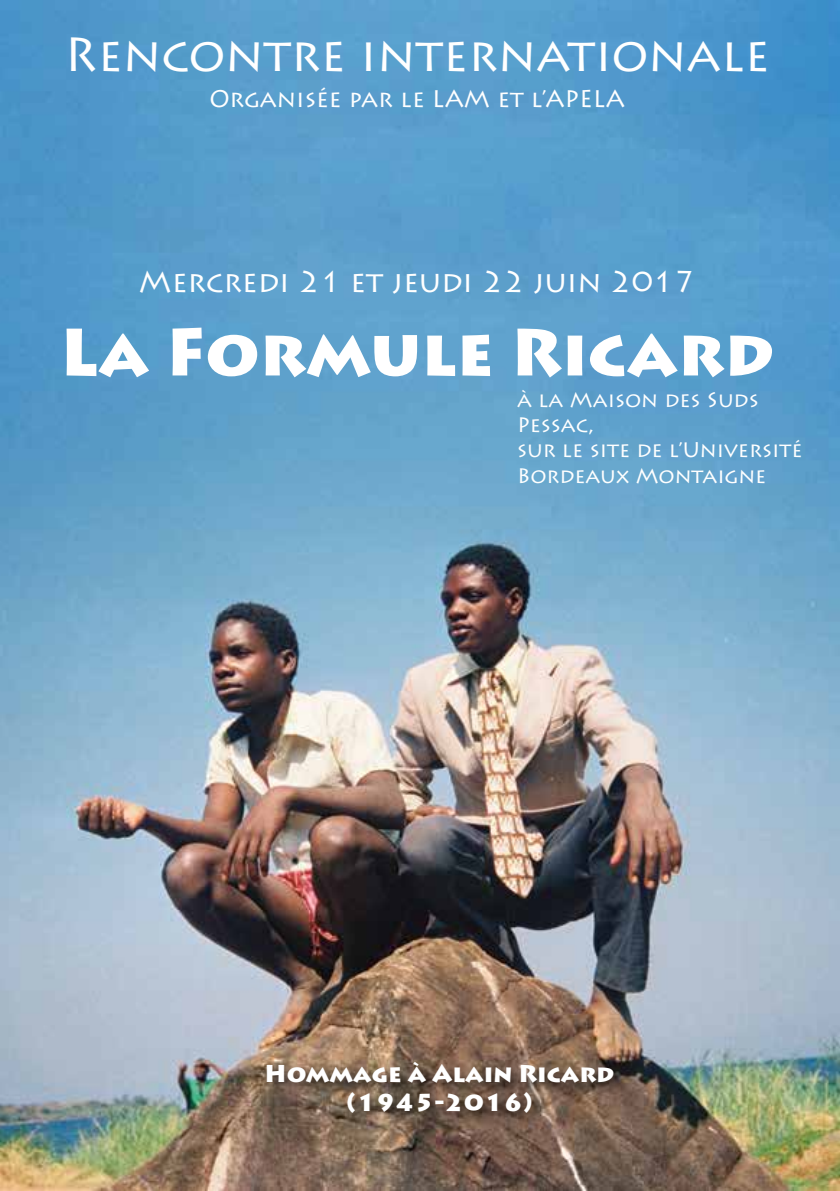
<style>
.page{position:relative;width:840px;height:1191px;background:#fff}
.page>*{position:absolute;margin:0;border:0;box-sizing:border-box;transform-origin:0 0}
.t1{font:900 66px "Lithos Pro";color:#fff}
.t2{font:48px "Lithos Pro";color:#fff}
.t3{font:30px "Lithos Pro";color:#fff}
.t4{font:900 24px/28.8px "Lithos Pro";color:#fff;text-align:center}
.t5{font:24px "Lithos Pro";color:#fff}
.t6{font:21px/25.2px "Lithos Pro";color:#fff}
</style>
<div class="page">
<img style="left:0;top:0;width:839px;height:1190px">
<div style="left:261px;top:1058px;width:367px;height:70px;background:#000;opacity:.75"></div>
<h2 class="t2" style="left:64px;top:27px;width:706px">Rencontre internationale</h2>
<p class="t5" style="left:209px;top:85px;width:417px">Organisée par le LAM et l’APELA</p>
<h3 class="t3" style="left:139px;top:264px;width:557px">Mercredi 21 et jeudi 22 juin 2017</h3>
<h1 class="t1" style="left:60px;top:311px;width:716px">La Formule Ricard</h1>
<p class="t6" style="left:516px;top:387px;width:287px">à la Maison des Suds<br>Pessac,<br>sur le site de l’Université<br>Bordeaux Montaigne</p>
<p class="t4" style="left:264px;top:1059px;width:351px">Hommage à Alain Ricard (1945-2016)</p>
</div>
